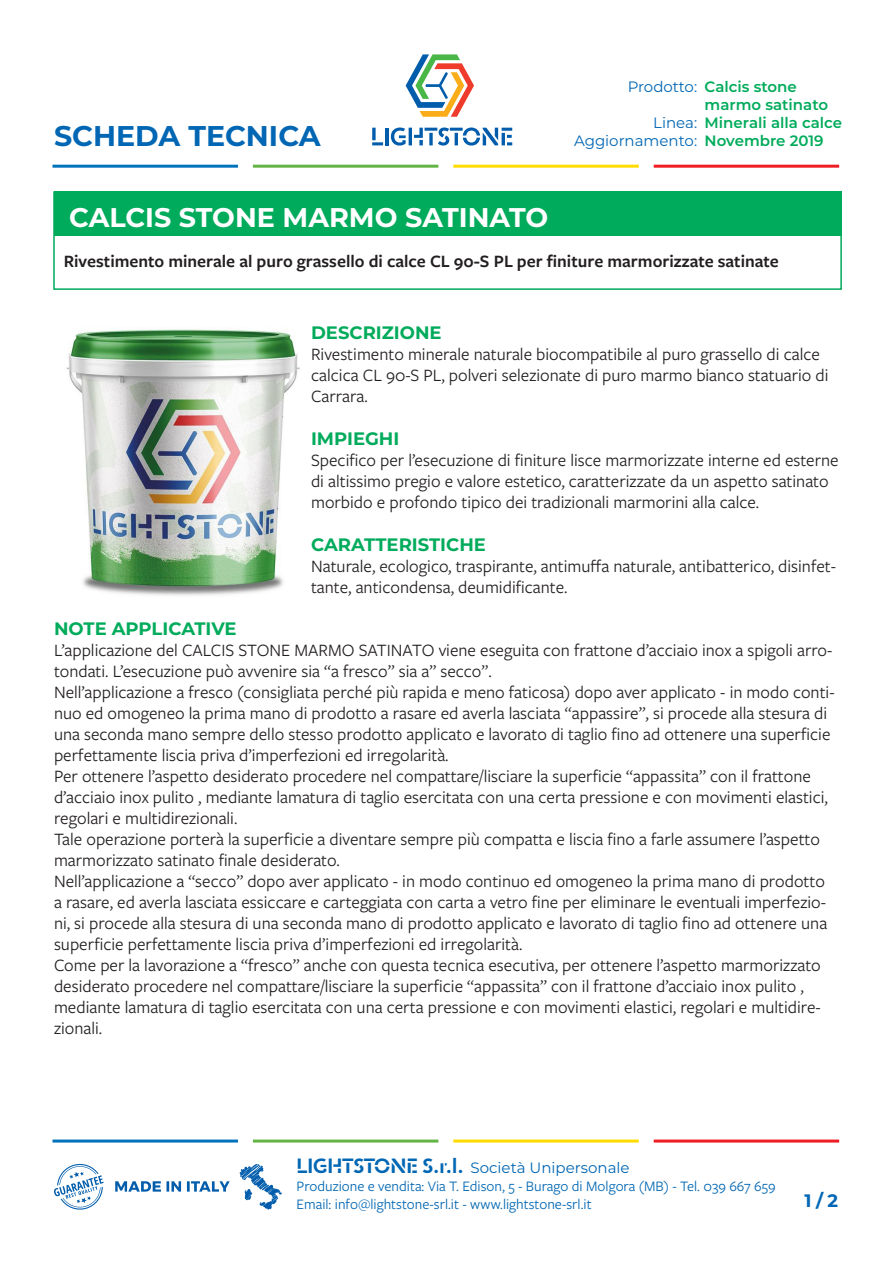
<style>
.page{position:relative;width:893px;height:1263px;background:#fff}
.page>*{position:absolute;margin:0;border:0;box-sizing:border-box;transform-origin:0 0}
.t1{font:700 28.5px "Montserrat";color:#0166b3}
.t2{font:700 27px "Montserrat";color:#fff}
.t3{font:18px/21px "Freight Sans Pro";color:#231f20}
.t4{font:600 18px "Freight Sans Pro";color:#231f20}
.t5{font:700 18px "Montserrat";color:#00ab5b}
.t6{font:700 18px "Montserrat";color:#0166b3}
.t7{font:15px/18px "Freight Sans Pro";color:#0166b3}
.t8{font:15px/18px "Montserrat";color:#0166b3;text-align:right}
.t9{font:600 15px/18px "Montserrat";color:#00ab5b}
.s1{font-family:"Jigsaw Stencil";font-weight:700;font-size:21px}
</style>
<div class="page">
<hr style="left:53px;top:1139px;width:185px;height:3px;background:#0072bc">
<hr style="left:253px;top:1139px;width:185px;height:3px;background:#63b445">
<hr style="left:453px;top:1139px;width:186px;height:3px;background:#ffdc01">
<hr style="left:654px;top:1139px;width:185px;height:3px;background:#ee1d23">
<svg style="left:115px;top:1181px;width:115px;height:10px"></svg>
<svg style="left:54px;top:1164px;width:50px;height:46px"></svg>
<svg style="left:240px;top:1164px;width:42px;height:46px"></svg>
<svg style="left:372px;top:142px;width:11px;height:3px"></svg>
<svg style="left:372px;top:128px;width:4px;height:12px"></svg>
<hr style="left:385px;top:128px;width:3px;height:17px;background:#015dac">
<svg style="left:391px;top:127px;width:121px;height:19px"></svg>
<svg style="left:406px;top:54px;width:68px;height:63px"></svg>
<hr style="left:53px;top:165px;width:185px;height:3px;background:#0072bc">
<hr style="left:253px;top:165px;width:185px;height:3px;background:#63b445">
<hr style="left:453px;top:165px;width:186px;height:3px;background:#ffdc01">
<hr style="left:654px;top:165px;width:185px;height:3px;background:#ee1d23">
<div style="left:53px;top:191px;width:789px;height:99px;border:2px solid #00ab5b"></div>
<img style="left:66px;top:329px;width:234px;height:267px">
<div style="left:54px;top:191px;width:787px;height:45px;background:#00ab5b"></div>
<p class="t9" style="left:705px;top:77px;width:139px">Calcis stone marmo satinato<br>Minerali alla calce</p>
<p class="t8" style="left:628px;top:77px;width:71px">Prodotto:</p>
<p class="t8" style="left:574px;top:113px;width:125px">Linea:<br>Aggiornamento:</p>
<h1 class="t1" style="left:54px;top:115px;width:268px">SCHEDA TECNICA</h1>
<p class="t9" style="left:705px;top:131px;width:120px">Novembre 2019</p>
<p class="t2" style="left:69px;top:198px;width:481px">CALCIS STONE MARMO SATINATO</p>
<p class="t4" style="left:64px;top:248px;width:716px">Rivestimento minerale al puro grassello di calce CL 90-S PL per finiture marmorizzate satinate</p>
<p class="t5" style="left:311px;top:320px;width:132px">DESCRIZIONE</p>
<p class="t3" style="left:311px;top:343px;width:519px">Rivestimento minerale naturale biocompatibile al puro grassello di calce calcica CL 90-S PL, polveri selezionate di puro marmo bianco statuario di<br>Carrara.</p>
<p class="t5" style="left:311px;top:426px;width:90px">IMPIEGHI</p>
<p class="t3" style="left:311px;top:449px;width:529px">Specifico per l’esecuzione di finiture lisce marmorizzate interne ed esterne di altissimo pregio e valore estetico, caratterizzate da un aspetto satinato morbido e profondo tipico dei tradizionali marmorini alla calce.</p>
<p class="t5" style="left:311px;top:531px;width:176px">CARATTERISTICHE</p>
<p class="t3" style="left:311px;top:555px;width:526px">Naturale, ecologico, traspirante, antimuffa naturale, antibatterico, disinfet&shy;tante, anticondensa, deumidificante.</p>
<p class="t5" style="left:54px;top:616px;width:184px">NOTE APPLICATIVE</p>
<p class="t3" style="left:54px;top:639px;width:780px">L’applicazione del CALCIS STONE MARMO SATINATO viene eseguita con frattone d’acciaio inox a spigoli arro&shy;tondati. L’esecuzione può avvenire sia “a fresco” sia a” secco”.</p>
<p class="t3" style="left:54px;top:681px;width:782px">Nell’applicazione a fresco (consigliata perché più rapida e meno faticosa) dopo aver applicato - in modo conti&shy;nuo ed omogeneo la prima mano di prodotto a rasare ed averla lasciata “appassire”, si procede alla stesura di una seconda mano sempre dello stesso prodotto applicato e lavorato di taglio fino ad ottenere una superficie perfettamente liscia priva d’imperfezioni ed irregolarità.</p>
<p class="t3" style="left:54px;top:765px;width:775px">Per ottenere l’aspetto desiderato procedere nel compattare/lisciare la superficie “appassita” con il frattone d’acciaio inox pulito , mediante lamatura di taglio esercitata con una certa pressione e con movimenti elastici, regolari e multidirezionali.</p>
<p class="t3" style="left:54px;top:828px;width:767px">Tale operazione porterà la superficie a diventare sempre più compatta e liscia fino a farle assumere l’aspetto marmorizzato satinato finale desiderato.</p>
<p class="t3" style="left:54px;top:870px;width:775px">Nell’applicazione a “secco” dopo aver applicato - in modo continuo ed omogeneo la prima mano di prodotto a rasare, ed averla lasciata essiccare e carteggiata con carta a vetro fine per eliminare le eventuali imperfezio&shy;ni, si procede alla stesura di una seconda mano di prodotto applicato e lavorato di taglio fino ad ottenere una superficie perfettamente liscia priva d’imperfezioni ed irregolarità.</p>
<p class="t3" style="left:54px;top:954px;width:768px">Come per la lavorazione a “fresco” anche con questa tecnica esecutiva, per ottenere l’aspetto marmorizzato desiderato procedere nel compattare/lisciare la superficie “appassita” con il frattone d’acciaio inox pulito , mediante lamatura di taglio esercitata con una certa pressione e con movimenti elastici, regolari e multidire&shy;zionali.</p>
<p class="t8" style="left:297px;top:1158px;width:335px"><span class="s1">LIGHTSTONE S.r.l.</span> Società Unipersonale</p>
<p class="t7" style="left:297px;top:1177px;width:480px">Produzione e vendita: Via T. Edison, 5 - Burago di Molgora (MB) - Tel. 039 667 659<br>Email: info@lightstone-srl.it - www.lightstone-srl.it</p>
<p class="t6" style="left:804px;top:1188px;width:35px">1 /2</p>
</div>
